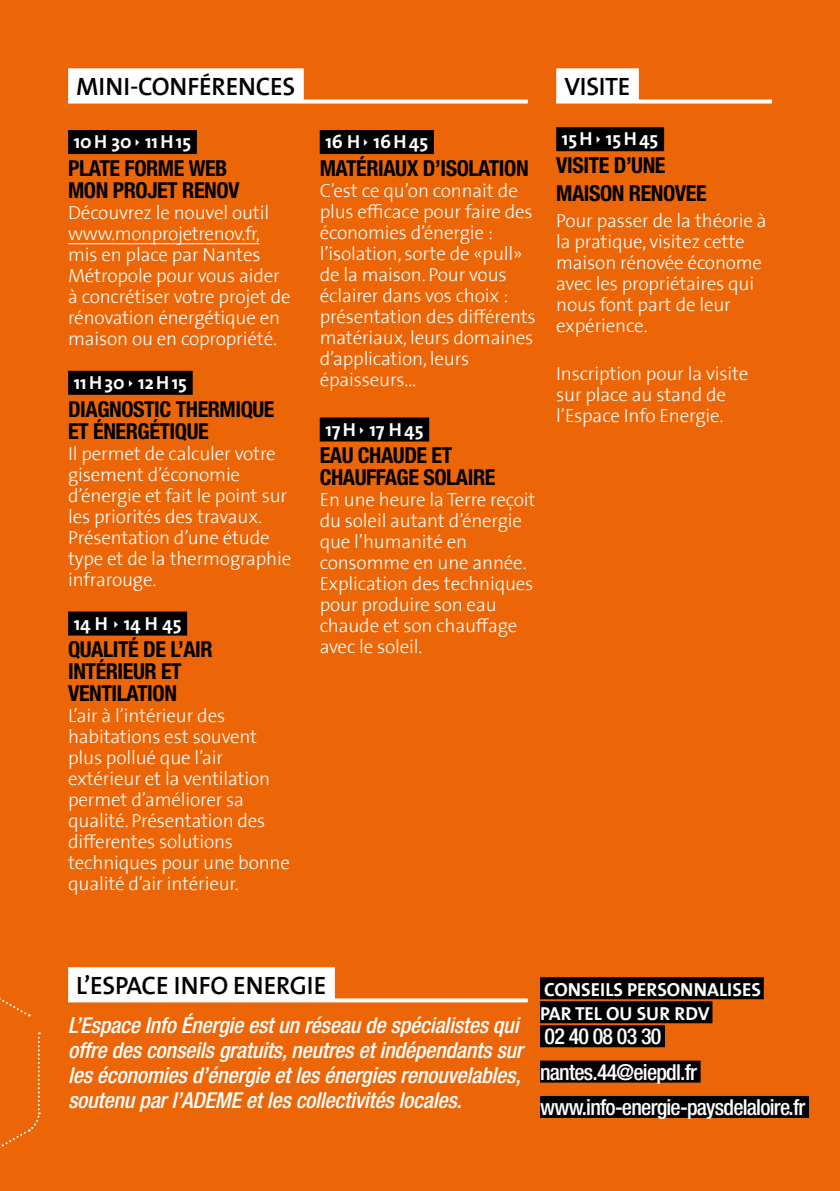
<style>
.page{position:relative;width:840px;height:1191px;background:#fff}
.page>*{position:absolute;margin:0;border:0;box-sizing:border-box;transform-origin:0 0}
.t1{font:600 25.4px "The Sans";letter-spacing:-.01em;color:#000}
.t2{font:italic 500 condensed 22px/25px "Helvetica Neue LT Std";letter-spacing:-.01em;color:#fff}
.t3{font:700 condensed 22px/22px "Helvetica Neue LT Std";letter-spacing:-.02em;color:#000}
.t4{font:500 condensed 22px/35.4px "Helvetica Neue LT Std";letter-spacing:-.035em;color:#fff}
.t5{font:300 19px/21px "The Sans";letter-spacing:-.01em;color:#fff}
.t6{font:700 19px/24px "The Sans";color:#fff}
.t7{font:700 19px "The Sans";letter-spacing:.06em;color:#fff}
</style>
<div class="page">
<div style="left:0;top:0;width:839px;height:1191px;background:#ec6608"></div>
<svg style="left:0;top:998px;width:30px;height:18px"></svg>
<svg style="left:0;top:1032px;width:41px;height:116px"></svg>
<div style="left:539px;top:977px;width:224px;height:22px;background:#000"></div>
<div style="left:539px;top:1001px;width:173px;height:22px;background:#000"></div>
<div style="left:539px;top:1025px;width:125px;height:22px;background:#000"></div>
<div style="left:539px;top:1060px;width:161px;height:22px;background:#000"></div>
<div style="left:539px;top:1096px;width:269px;height:22px;background:#000"></div>
<div style="left:68px;top:130px;width:129px;height:24px;background:#000"></div>
<hr style="left:68px;top:243px;width:191px;height:1px;background:#fff">
<div style="left:68px;top:371px;width:124px;height:24px;background:#000"></div>
<div style="left:68px;top:611px;width:119px;height:24px;background:#000"></div>
<div style="left:319px;top:130px;width:114px;height:24px;background:#000"></div>
<div style="left:319px;top:417px;width:110px;height:24px;background:#000"></div>
<svg style="left:303px;top:99px;width:224px;height:4px"></svg>
<div style="left:68px;top:68px;width:235px;height:35px;background:#fff"></div>
<svg style="left:638px;top:99px;width:133px;height:4px"></svg>
<div style="left:556px;top:68px;width:82px;height:35px;background:#fff"></div>
<div style="left:556px;top:127px;width:107px;height:24px;background:#000"></div>
<svg style="left:68px;top:998px;width:459px;height:4px"></svg>
<div style="left:68px;top:967px;width:267px;height:34px;background:#fff"></div>
<h1 class="t1" style="left:76px;top:73px;width:220px">MINI-CONFÉRENCES</h1>
<h1 class="t1" style="left:564px;top:73px;width:67px">VISITE</h1>
<p class="t7" style="left:561px;top:129px;width:98px">15H 15H45</p>
<p class="t3" style="left:556px;top:151px;width:152px;line-height:27.6px">VISITE D’UNE<br>MAISON RENOVEE</p>
<p class="t5" style="left:556px;top:211px;width:212px">Pour passer de la théorie à la pratique, visitez cette maison rénovée économe avec les propriétaires qui nous font part de leur expérience.</p>
<p class="t5" style="left:556px;top:364px;width:194px">Inscription pour la visite sur place au stand de l’Espace Info Energie.</p>
<p class="t6" style="left:325px;top:130px;width:104px">16 H 16H45</p>
<p class="t3" style="left:319px;top:157px;width:210px">MATÉRIAUX D’ISOLATION</p>
<p class="t5" style="left:319px;top:181px;width:217px">C’est ce qu’on connait de plus efficace pour faire des économies d’énergie : l’isolation, sorte de «pull» de la maison. Pour vous éclairer dans vos choix : présentation des différents matériaux, leurs domaines d’application, leurs épaisseurs...</p>
<p class="t6" style="left:325px;top:418px;width:100px">17H 17 H45</p>
<p class="t3" style="left:319px;top:444px;width:177px">EAU CHAUDE ET<br>CHAUFFAGE SOLAIRE</p>
<p class="t5" style="left:319px;top:490px;width:217px">En une heure la Terre reçoit du soleil autant d’énergie que l’humanité en consomme en une année.<br>Explication des techniques pour produire son eau chaude et son chauffage avec le soleil.</p>
<p class="t6" style="left:74px;top:130px;width:119px">10H 30 11H15</p>
<p class="t3" style="left:68px;top:157px;width:173px">PLATE FORME WEB<br>MON PROJET RENOV</p>
<p class="t5" style="left:68px;top:203px;width:224px">Découvrez le nouvel outil www.monprojetrenov.fr, mis en place par Nantes<br>Métropole pour vous aider à concrétiser votre projet de rénovation énergétique en maison ou en copropriété.</p>
<p class="t7" style="left:74px;top:372px;width:115px">11H30 12H15</p>
<p class="t3" style="left:68px;top:397px;width:208px">DIAGNOSTIC THERMIQUE<br>ET ÉNERGÉTIQUE</p>
<p class="t5" style="left:68px;top:443px;width:225px">Il permet de calculer votre gisement d’économie d’énergie et fait le point sur les priorités des travaux.<br>Présentation d’une étude type et de la thermographie infrarouge.</p>
<p class="t6" style="left:74px;top:612px;width:109px">14 H 14 H 45</p>
<p class="t3" style="left:68px;top:638px;width:146px">QUALITÉ DE L’AIR<br>INTÉRIEUR ET<br>VENTILATION</p>
<p class="t5" style="left:68px;top:706px;width:223px">L’air à l’intérieur des habitations est souvent plus pollué que l’air extérieur et la ventilation permet d’améliorer sa qualité. Présentation des differentes solutions techniques pour une bonne qualité d’air intérieur.</p>
<h1 class="t1" style="left:76px;top:971px;width:251px">L’ESPACE INFO ENERGIE</h1>
<p class="t2" style="left:68px;top:1013px;width:456px">L’Espace Info Énergie est un réseau de spécialistes qui offre des conseils gratuits, neutres et indépendants sur les économies d’énergie et les énergies renouvelables, soutenu par l’ADEME et les collectivités locales.</p>
<p class="t6" style="left:539px;top:978px;width:222px">CONSEILS PERSONNALISES<br>PAR TEL OU SUR RDV</p>
<p class="t4" style="left:539px;top:1018px;width:267px">02 40 08 03 30 nantes.44@eiepdl.fr www.info-energie-paysdelaloire.fr</p>
</div>
